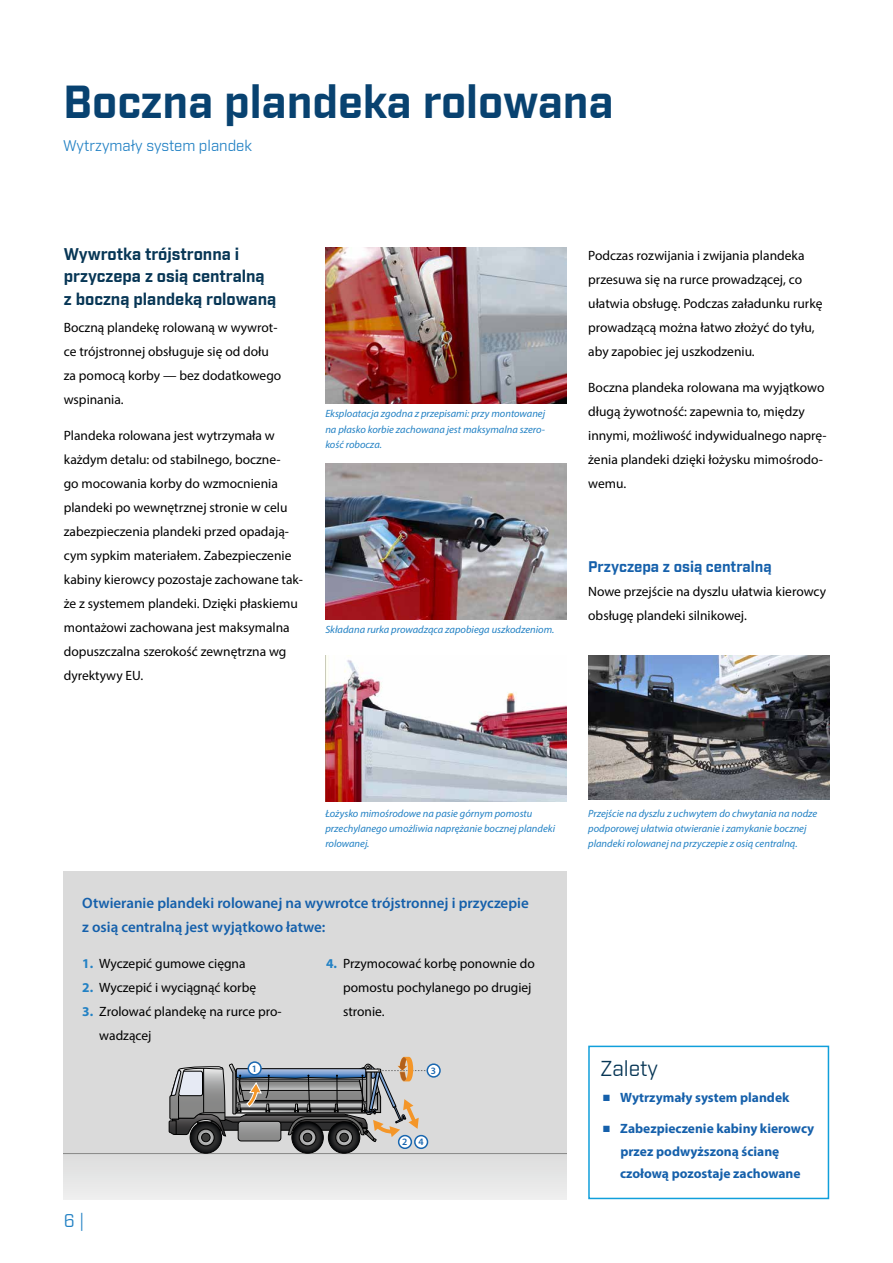
<style>
.page{position:relative;width:893px;height:1263px;background:#fff}
.page>*{position:absolute;margin:0;border:0;box-sizing:border-box;transform-origin:0 0}
.t1{font:700 45px "Industry";color:#084270}
.t2{font:21px "Industry";letter-spacing:-.005em;color:#073655}
.t3{font:18px "Industry";color:#2281c4}
.t4{font:700 16.5px/22.5px "Industry";color:#073655}
.t5{font:600 15px/24px "Myriad Pro";color:#1560ab}
.t6{font:15px "Industry";color:#2281c4}
.t7{font:700 15px "Industry";color:#1560ab}
.t8{font:13.5px/24px "Myriad Pro";color:#000}
.t9{font:700 13.5px/22.5px "Myriad Pro";color:#1560ab}
.t10{font:italic 10.5px/15px "Myriad Pro";color:#2281c4}
.t11{font:600 9.75px "Myriad Pro";color:#1967b0}
.s1{font-weight:700;color:#2281c4}
.s2{font-family:"Arial";font-weight:400}
</style>
<div class="page">
<div style="left:64px;top:872px;width:503px;height:327px;background:#dadada"></div>
<div style="left:64px;top:1154px;width:503px;height:45px;background:#e5e6e6"></div>
<hr style="left:64px;top:1153px;width:503px;height:1px;background:#878786">
<svg style="left:190px;top:1122px;width:32px;height:31px"></svg>
<div style="left:190px;top:1121px;width:32px;height:32px;border:1px solid #000;border-radius:50%"></div>
<svg style="left:197px;top:1129px;width:17px;height:17px"></svg>
<div style="left:197px;top:1129px;width:17px;height:17px;border:1px solid #000;border-radius:50%"></div>
<svg style="left:328px;top:1122px;width:32px;height:31px"></svg>
<div style="left:328px;top:1121px;width:32px;height:32px;border:1px solid #000;border-radius:50%"></div>
<svg style="left:292px;top:1122px;width:31px;height:31px"></svg>
<div style="left:291px;top:1121px;width:33px;height:32px;border:1px solid #000;border-radius:50%"></div>
<svg style="left:336px;top:1129px;width:16px;height:17px"></svg>
<div style="left:336px;top:1129px;width:17px;height:17px;border:1px solid #000;border-radius:50%"></div>
<svg style="left:299px;top:1129px;width:17px;height:17px"></svg>
<div style="left:299px;top:1129px;width:17px;height:17px;border:1px solid #000;border-radius:50%"></div>
<svg style="left:168px;top:1057px;width:261px;height:85px"></svg>
<div style="left:248px;top:1062px;width:13px;height:13px;background:#fff;border-radius:50%"></div>
<div style="left:248px;top:1061px;width:14px;height:14px;border:2px solid #1967b0;border-radius:50%"></div>
<div style="left:399px;top:1135px;width:12px;height:13px;background:#fff;border-radius:50%"></div>
<div style="left:398px;top:1135px;width:14px;height:14px;border:2px solid #1967b0;border-radius:50%"></div>
<div style="left:427px;top:1064px;width:13px;height:13px;background:#fff;border-radius:50%"></div>
<div style="left:427px;top:1063px;width:14px;height:15px;border:2px solid #1967b0;border-radius:50%"></div>
<div style="left:415px;top:1135px;width:12px;height:13px;background:#fff;border-radius:50%"></div>
<div style="left:414px;top:1135px;width:14px;height:14px;border:2px solid #1967b0;border-radius:50%"></div>
<img style="left:325px;top:248px;width:241px;height:156px">
<img style="left:325px;top:463px;width:241px;height:156px">
<img style="left:588px;top:656px;width:241px;height:144px">
<img style="left:325px;top:656px;width:241px;height:145px">
<div style="left:588px;top:1046px;width:241px;height:153px;border:2px solid #109fdb"></div>
<h1 class="t1" style="left:63px;top:74px;width:552px">Boczna plandeka rolowana</h1>
<p class="t6" style="left:63px;top:136px;width:191px">Wytrzymały system plandek</p>
<p class="t4" style="left:64px;top:243px;width:214px">Wywrotka trójstronna i przyczepa z osią centralną z boczną plandeką rolowaną</p>
<p class="t8" style="left:64px;top:315px;width:219px">Boczną plandekę rolowaną w wywrot&shy;ce trójstronnej obsługuje się od dołu za pomocą korby — bez dodatkowego wspinania.</p>
<p class="t8" style="left:64px;top:423px;width:241px">Plandeka rolowana jest wytrzymała w każdym detalu: od stabilnego, boczne-<br>go mocowania korby do wzmocnienia plandeki po wewnętrznej stronie w celu zabezpieczenia plandeki przed opadają&shy;cym sypkim materiałem. Zabezpieczenie kabiny kierowcy pozostaje zachowane tak&shy;że z systemem plandeki. Dzięki płaskiemu montażowi zachowana jest maksymalna dopuszczalna szerokość zewnętrzna wg dyrektywy EU.</p>
<p class="t10" style="left:325px;top:406px;width:221px;text-align:justify">Eksploatacja zgodna z przepisami: przy montowanej na płasko korbie zachowana jest maksymalna szero&shy;kość robocza.</p>
<p class="t10" style="left:325px;top:622px;width:231px">Składana rurka prowadząca zapobiega uszkodzeniom.</p>
<p class="t8" style="left:588px;top:243px;width:236px">Podczas rozwijania i zwijania plandeka przesuwa się na rurce prowadzącej, co ułatwia obsługę. Podczas załadunku rurkę prowadzącą można łatwo złożyć do tyłu, aby zapobiec jej uszkodzeniu.</p>
<p class="t8" style="left:588px;top:375px;width:240px">Boczna plandeka rolowana ma wyjątkowo długą żywotność: zapewnia to, między innymi, możliwość indywidualnego naprę&shy;żenia plandeki dzięki łożysku mimośrodo&shy;wemu.</p>
<p class="t7" style="left:588px;top:557px;width:185px">Przyczepa z osią centralną</p>
<p class="t8" style="left:588px;top:579px;width:239px">Nowe przejście na dyszlu ułatwia kierowcy obsługę plandeki silnikowej.</p>
<p class="t10" style="left:325px;top:806px;width:231px">Łożysko mimośrodowe na pasie górnym pomostu przechylanego umożliwia naprężanie bocznej plandeki rolowanej.</p>
<p class="t5" style="left:82px;top:890px;width:448px">Otwieranie plandeki rolowanej na wywrotce trójstronnej i przyczepie z osią centralną jest wyjątkowo łatwe:</p>
<p class="t8" style="left:82px;top:951px;width:165px"><span class="s1">1.</span> Wyczepić gumowe cięgna</p>
<p class="t8" style="left:82px;top:975px;width:175px"><span class="s1">2.</span> Wyczepić i wyciągnąć korbę</p>
<p class="t8" style="left:99px;top:999px;width:184px;text-indent:-17px"><span class="s1">3.</span> Zrolować plandekę na rurce pro&shy;wadzącej</p>
<p class="t8" style="left:343px;top:951px;width:193px;text-indent:-17px"><span class="s1">4.</span> Przymocować korbę ponownie do pomostu pochylanego po drugiej stronie.</p>
<h3 class="t3" style="left:64px;top:1210px;width:22px">6 |</h3>
<p class="t11" style="left:252px;top:1062px;width:7px">1</p>
<p class="t11" style="left:431px;top:1064px;width:7px">3</p>
<p class="t11" style="left:402px;top:1135px;width:7px">2</p>
<p class="t11" style="left:418px;top:1135px;width:7px">4</p>
<p class="t10" style="left:588px;top:806px;width:231px">Przejście na dyszlu z uchwytem do chwytania na nodze podporowej ułatwia otwieranie i zamykanie bocznej plandeki rolowanej na przyczepie z osią centralną.</p>
<h2 class="t2" style="left:600px;top:1055px;width:59px">Zalety</h2>
<p class="t9" style="left:602px;top:1086px;width:188px"><span class="s2">■</span> Wytrzymały system plandek</p>
<p class="t9" style="left:620px;top:1117px;width:196px;text-indent:-18px"><span class="s2">■</span> Zabezpieczenie kabiny kierowcy przez podwyższoną ścianę czołową pozostaje zachowane</p>
</div>
